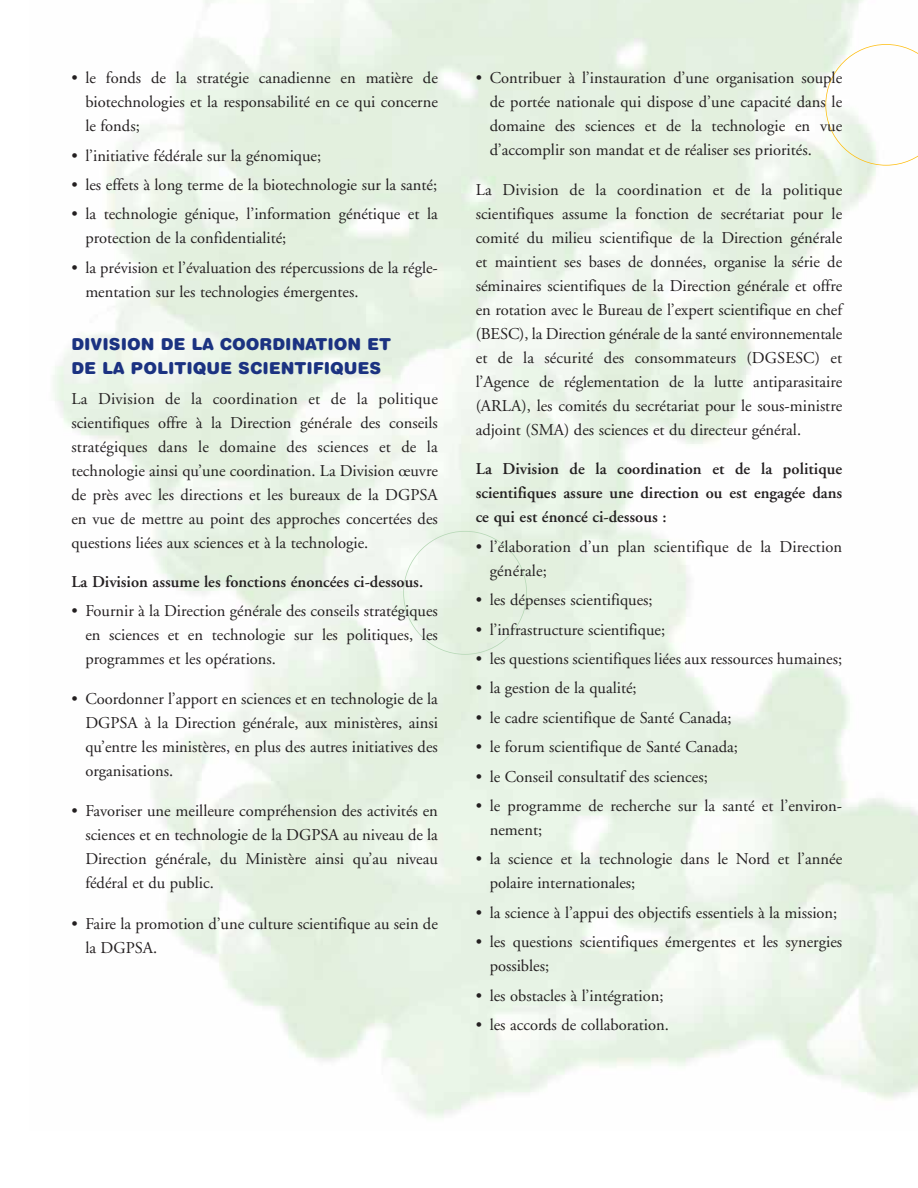
<style>
.page{position:relative;width:918px;height:1188px;background:#fff}
.page>*{position:absolute;margin:0;border:0;box-sizing:border-box;transform-origin:0 0}
.t1{font:16.5px/24px "Adobe Garamond";color:#231f20;text-align:justify}
.t2{font:600 16.5px/24px "Adobe Garamond";color:#231f20;text-align:justify}
.t3{font:900 16.5px/24px "Helvetica Rounded";color:#1b3281}
</style>
<div class="page">
<div style="left:403px;top:531px;width:124px;height:124px;border:2px solid #b5d7b5;border-radius:50%"></div>
<svg style="left:825px;top:44px;width:93px;height:122px"></svg>
<p class="t1" style="left:85px;top:67px;width:354px;text-indent:-14px">• le fonds de la stratégie canadienne en matière de biotechnologies et la responsabilité en ce qui concerne le fonds;</p>
<p class="t1" style="left:71px;top:145px;width:251px">• l’initiative fédérale sur la génomique;</p>
<p class="t1" style="left:71px;top:174px;width:367px">• les effets à long terme de la biotechnologie sur la santé;</p>
<p class="t1" style="left:85px;top:204px;width:354px;text-indent:-14px">• la technologie génique, l’information génétique et la protection de la confidentialité;</p>
<p class="t1" style="left:85px;top:257px;width:354px;text-indent:-14px">• la prévision et l’évaluation des répercussions de la régle&shy;mentation sur les technologies émergentes.</p>
<p class="t3" style="left:71px;top:334px;width:321px">DIVISION DE LA COORDINATION ET<br>DE LA POLITIQUE SCIENTIFIQUES</p>
<p class="t1" style="left:71px;top:388px;width:368px">La Division de la coordination et de la politique scientifiques offre à la Direction générale des conseils stratégiques dans le domaine des sciences et de la technologie ainsi qu’une coordination. La Division œuvre de près avec les directions et les bureaux de la DGPSA en vue de mettre au point des approches concertées des questions liées aux sciences et à la technologie.</p>
<p class="t2" style="left:71px;top:571px;width:353px">La Division assume les fonctions énoncées ci-dessous.</p>
<p class="t1" style="left:85px;top:600px;width:354px;text-indent:-14px">• Fournir à la Direction générale des conseils stratégiques en sciences et en technologie sur les politiques, les programmes et les opérations.</p>
<p class="t1" style="left:85px;top:689px;width:354px;text-indent:-14px">• Coordonner l’apport en sciences et en technologie de la DGPSA à la Direction générale, aux ministères, ainsi qu’entre les ministères, en plus des autres initiatives des organisations.</p>
<p class="t1" style="left:85px;top:801px;width:354px;text-indent:-14px">• Favoriser une meilleure compréhension des activités en sciences et en technologie de la DGPSA au niveau de la Direction générale, du Ministère ainsi qu’au niveau fédéral et du public.</p>
<p class="t1" style="left:85px;top:913px;width:354px;text-indent:-14px">• Faire la promotion d’une culture scientifique au sein de la DGPSA.</p>
<p class="t1" style="left:490px;top:67px;width:354px;text-indent:-14px">• Contribuer à l’instauration d’une organisation souple de portée nationale qui dispose d’une capacité dans le domaine des sciences et de la technologie en vue d’accomplir son mandat et de réaliser ses priorités.</p>
<p class="t1" style="left:476px;top:180px;width:368px">La Division de la coordination et de la politique scientifiques assume la fonction de secrétariat pour le comité du milieu scientifique de la Direction générale et maintient ses bases de données, organise la série de séminaires scientifiques de la Direction générale et offre en rotation avec le Bureau de l’expert scientifique en chef (BESC), la Direction générale de la santé environnementale et de la sécurité des consommateurs (DGSESC) et l’Agence de réglementation de la lutte antiparasitaire (ARLA), les comités du secrétariat pour le sous-ministre adjoint (SMA) des sciences et du directeur général.</p>
<p class="t2" style="left:476px;top:459px;width:368px">La Division de la coordination et de la politique scientifiques assure une direction ou est engagée dans ce qui est énoncé ci-dessous :</p>
<p class="t1" style="left:490px;top:536px;width:354px;text-indent:-14px">• l’élaboration d’un plan scientifique de la Direction générale;</p>
<p class="t1" style="left:476px;top:589px;width:178px">• les dépenses scientifiques;</p>
<p class="t1" style="left:476px;top:619px;width:191px">• l’infrastructure scientifique;</p>
<p class="t1" style="left:476px;top:648px;width:368px">• les questions scientifiques liées aux ressources humaines;</p>
<p class="t1" style="left:476px;top:678px;width:163px">• la gestion de la qualité;</p>
<p class="t1" style="left:476px;top:707px;width:257px">• le cadre scientifique de Santé Canada;</p>
<p class="t1" style="left:476px;top:736px;width:264px">• le forum scientifique de Santé Canada;</p>
<p class="t1" style="left:476px;top:766px;width:234px">• le Conseil consultatif des sciences;</p>
<p class="t1" style="left:490px;top:795px;width:354px;text-indent:-14px">• le programme de recherche sur la santé et l’environ&shy;nement;</p>
<p class="t1" style="left:490px;top:849px;width:354px;text-indent:-14px">• la science et la technologie dans le Nord et l’année polaire internationales;</p>
<p class="t1" style="left:476px;top:902px;width:363px">• la science à l’appui des objectifs essentiels à la mission;</p>
<p class="t1" style="left:490px;top:931px;width:354px;text-indent:-14px">• les questions scientifiques émergentes et les synergies possibles;</p>
<p class="t1" style="left:476px;top:985px;width:189px">• les obstacles à l’intégration;</p>
<p class="t1" style="left:476px;top:1014px;width:195px">• les accords de collaboration.</p>
</div>
